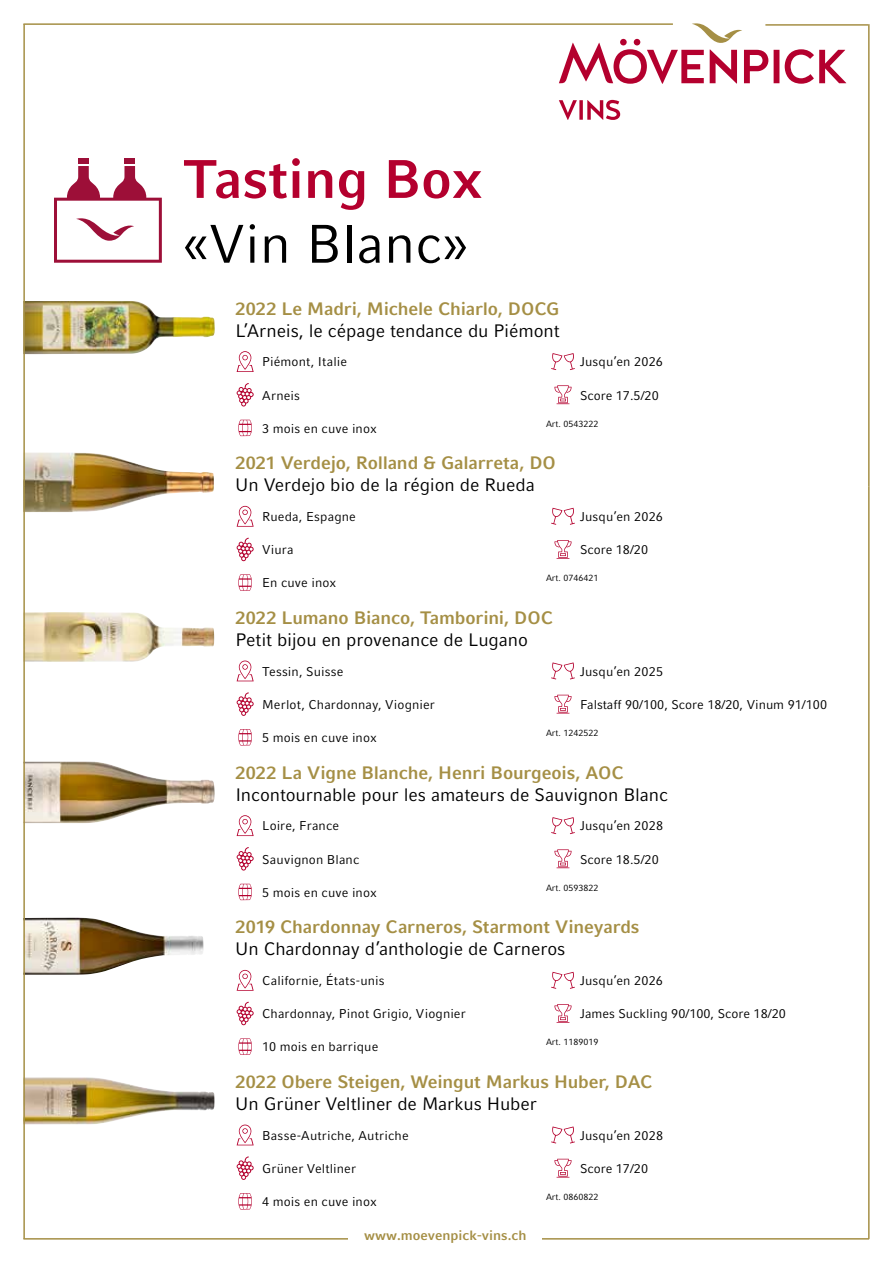
<style>
.page{position:relative;width:893px;height:1263px;background:#fff}
.page>*{position:absolute;margin:0;border:0;box-sizing:border-box;transform-origin:0 0}
.t1{font:700 54px "Compatil Fact LT Pro";color:#b4002e}
.t2{font:54px "Compatil Fact LT Pro";color:#000}
.t3{font:700 18px "Compatil Fact LT Pro";letter-spacing:-.005em;color:#a58f45}
.t4{font:18px "Compatil Fact LT Pro";letter-spacing:-.005em;color:#000}
.t5{font:700 13.5px "Compatil Fact LT Pro";color:#a58f45}
.t6{font:12.75px "Compatil Fact LT Pro";letter-spacing:.01em;color:#000}
.t7{font:9px "Compatil Fact LT Pro";color:#000}
</style>
<div class="page">
<img style="left:25px;top:452px;width:189px;height:60px">
<svg style="left:237px;top:506px;width:17px;height:21px"></svg>
<svg style="left:237px;top:538px;width:17px;height:23px"></svg>
<svg style="left:238px;top:574px;width:14px;height:17px"></svg>
<svg style="left:551px;top:508px;width:24px;height:17px"></svg>
<svg style="left:554px;top:540px;width:18px;height:19px"></svg>
<img style="left:25px;top:612px;width:189px;height:50px">
<svg style="left:237px;top:660px;width:17px;height:21px"></svg>
<svg style="left:237px;top:692px;width:17px;height:24px"></svg>
<svg style="left:238px;top:729px;width:14px;height:16px"></svg>
<svg style="left:551px;top:662px;width:24px;height:17px"></svg>
<svg style="left:554px;top:695px;width:18px;height:18px"></svg>
<img style="left:25px;top:762px;width:190px;height:61px">
<svg style="left:237px;top:815px;width:17px;height:21px"></svg>
<svg style="left:237px;top:847px;width:17px;height:23px"></svg>
<svg style="left:238px;top:884px;width:14px;height:16px"></svg>
<svg style="left:551px;top:817px;width:24px;height:17px"></svg>
<svg style="left:554px;top:849px;width:18px;height:19px"></svg>
<img style="left:25px;top:918px;width:178px;height:57px">
<svg style="left:237px;top:970px;width:17px;height:21px"></svg>
<svg style="left:237px;top:1002px;width:17px;height:23px"></svg>
<svg style="left:238px;top:1038px;width:14px;height:17px"></svg>
<svg style="left:551px;top:972px;width:24px;height:17px"></svg>
<svg style="left:554px;top:1004px;width:18px;height:19px"></svg>
<img style="left:25px;top:1077px;width:190px;height:47px">
<svg style="left:237px;top:1124px;width:17px;height:21px"></svg>
<svg style="left:237px;top:1156px;width:17px;height:24px"></svg>
<svg style="left:238px;top:1193px;width:14px;height:16px"></svg>
<svg style="left:551px;top:1126px;width:24px;height:17px"></svg>
<svg style="left:554px;top:1159px;width:18px;height:18px"></svg>
<img style="left:25px;top:301px;width:123px;height:53px">
<svg style="left:237px;top:351px;width:17px;height:21px"></svg>
<svg style="left:237px;top:383px;width:17px;height:23px"></svg>
<svg style="left:238px;top:420px;width:14px;height:16px"></svg>
<svg style="left:551px;top:353px;width:24px;height:17px"></svg>
<svg style="left:554px;top:385px;width:18px;height:19px"></svg>
<hr style="left:23px;top:23px;width:650px;height:2px;background:#a58f45">
<hr style="left:765px;top:24px;width:103px;height:2px;background:#a58f45">
<hr style="left:868px;top:24px;width:2px;height:463px;background:#a58f45">
<hr style="left:23px;top:24px;width:2px;height:463px;background:#a58f45">
<hr style="left:23px;top:487px;width:2px;height:752px;background:#a58f45">
<hr style="left:868px;top:487px;width:2px;height:752px;background:#a58f45">
<hr style="left:23px;top:1238px;width:846px;height:1px;background:#a58f45">
<svg style="left:559px;top:100px;width:61px;height:20px"></svg>
<svg style="left:559px;top:23px;width:287px;height:61px"></svg>
<div style="left:349px;top:1229px;width:193px;height:11px;background:#fff"></div>
<div style="left:124px;top:158px;width:11px;height:5px;background:#9d0f38"></div>
<div style="left:78px;top:158px;width:11px;height:5px;background:#9d0f38"></div>
<svg style="left:54px;top:166px;width:108px;height:97px"></svg>
<h1 class="t1" style="left:183px;top:147px;width:301px">Tasting Box</h1>
<h1 class="t2" style="left:183px;top:213px;width:286px">«Vin Blanc»</h1>
<h2 class="t3" style="left:235px;top:298px;width:325px">2022 Le Madri, Michele Chiarlo, DOCG</h2>
<h2 class="t4" style="left:235px;top:320px;width:326px">L’Arneis, le cépage tendance du Piémont</h2>
<p class="t6" style="left:262px;top:354px;width:86px">Piémont, Italie</p>
<p class="t6" style="left:262px;top:388px;width:39px">Arneis</p>
<p class="t6" style="left:262px;top:421px;width:116px">3 mois en cuve inox</p>
<p class="t6" style="left:580px;top:354px;width:85px">Jusqu’en 2026</p>
<p class="t6" style="left:580px;top:388px;width:80px">Score 17.5/20</p>
<p class="t7" style="left:546px;top:418px;width:54px">Art. 0543222</p>
<h2 class="t3" style="left:235px;top:452px;width:322px">2021 Verdejo, Rolland &amp; Galarreta, DO</h2>
<h2 class="t4" style="left:235px;top:474px;width:301px">Un Verdejo bio de la région de Rueda</h2>
<p class="t6" style="left:262px;top:509px;width:95px">Rueda, Espagne</p>
<p class="t6" style="left:262px;top:542px;width:33px">Viura</p>
<p class="t6" style="left:262px;top:575px;width:76px">En cuve inox</p>
<p class="t6" style="left:580px;top:509px;width:85px">Jusqu’en 2026</p>
<p class="t6" style="left:580px;top:542px;width:70px">Score 18/20</p>
<p class="t7" style="left:546px;top:573px;width:54px">Art. 0746421</p>
<h2 class="t3" style="left:235px;top:607px;width:319px">2022 Lumano Bianco, Tamborini, DOC</h2>
<h2 class="t4" style="left:235px;top:629px;width:294px">Petit bijou en provenance de Lugano</h2>
<p class="t6" style="left:262px;top:664px;width:83px">Tessin, Suisse</p>
<p class="t6" style="left:262px;top:697px;width:174px">Merlot, Chardonnay, Viognier</p>
<p class="t6" style="left:262px;top:730px;width:116px">5 mois en cuve inox</p>
<p class="t6" style="left:580px;top:664px;width:85px">Jusqu’en 2025</p>
<p class="t6" style="left:580px;top:697px;width:249px">Falstaff 90/100, Score 18/20, Vinum 91/100</p>
<p class="t7" style="left:546px;top:727px;width:54px">Art. 1242522</p>
<h2 class="t3" style="left:235px;top:762px;width:389px">2022 La Vigne Blanche, Henri Bourgeois, AOC</h2>
<h2 class="t4" style="left:235px;top:784px;width:434px">Incontournable pour les amateurs de Sauvignon Blanc</h2>
<p class="t6" style="left:262px;top:818px;width:79px">Loire, France</p>
<p class="t6" style="left:262px;top:852px;width:99px">Sauvignon Blanc</p>
<p class="t6" style="left:262px;top:885px;width:116px">5 mois en cuve inox</p>
<p class="t6" style="left:580px;top:818px;width:85px">Jusqu’en 2028</p>
<p class="t6" style="left:580px;top:852px;width:80px">Score 18.5/20</p>
<p class="t7" style="left:546px;top:882px;width:54px">Art. 0593822</p>
<h2 class="t3" style="left:235px;top:916px;width:405px">2019 Chardonnay Carneros, Starmont Vineyards</h2>
<h2 class="t4" style="left:235px;top:938px;width:331px">Un Chardonnay d’anthologie de Carneros</h2>
<p class="t6" style="left:262px;top:973px;width:124px">Californie, États-unis</p>
<p class="t6" style="left:262px;top:1006px;width:205px">Chardonnay, Pinot Grigio, Viognier</p>
<p class="t6" style="left:262px;top:1039px;width:118px">10 mois en barrique</p>
<p class="t6" style="left:580px;top:973px;width:85px">Jusqu’en 2026</p>
<p class="t6" style="left:580px;top:1006px;width:207px">James Suckling 90/100, Score 18/20</p>
<p class="t7" style="left:546px;top:1037px;width:54px">Art. 1189019</p>
<h2 class="t3" style="left:235px;top:1071px;width:418px">2022 Obere Steigen, Weingut Markus Huber, DAC</h2>
<h2 class="t4" style="left:235px;top:1093px;width:303px">Un Grüner Veltliner de Markus Huber</h2>
<p class="t6" style="left:262px;top:1128px;width:148px">Basse-Autriche, Autriche</p>
<p class="t6" style="left:262px;top:1161px;width:95px">Grüner Veltliner</p>
<p class="t6" style="left:262px;top:1194px;width:116px">4 mois en cuve inox</p>
<p class="t5" style="left:364px;top:1227px;width:164px">www.moevenpick-vins.ch</p>
<p class="t6" style="left:580px;top:1128px;width:85px">Jusqu’en 2028</p>
<p class="t6" style="left:580px;top:1161px;width:70px">Score 17/20</p>
<p class="t7" style="left:546px;top:1191px;width:54px">Art. 0860822</p>
</div>
